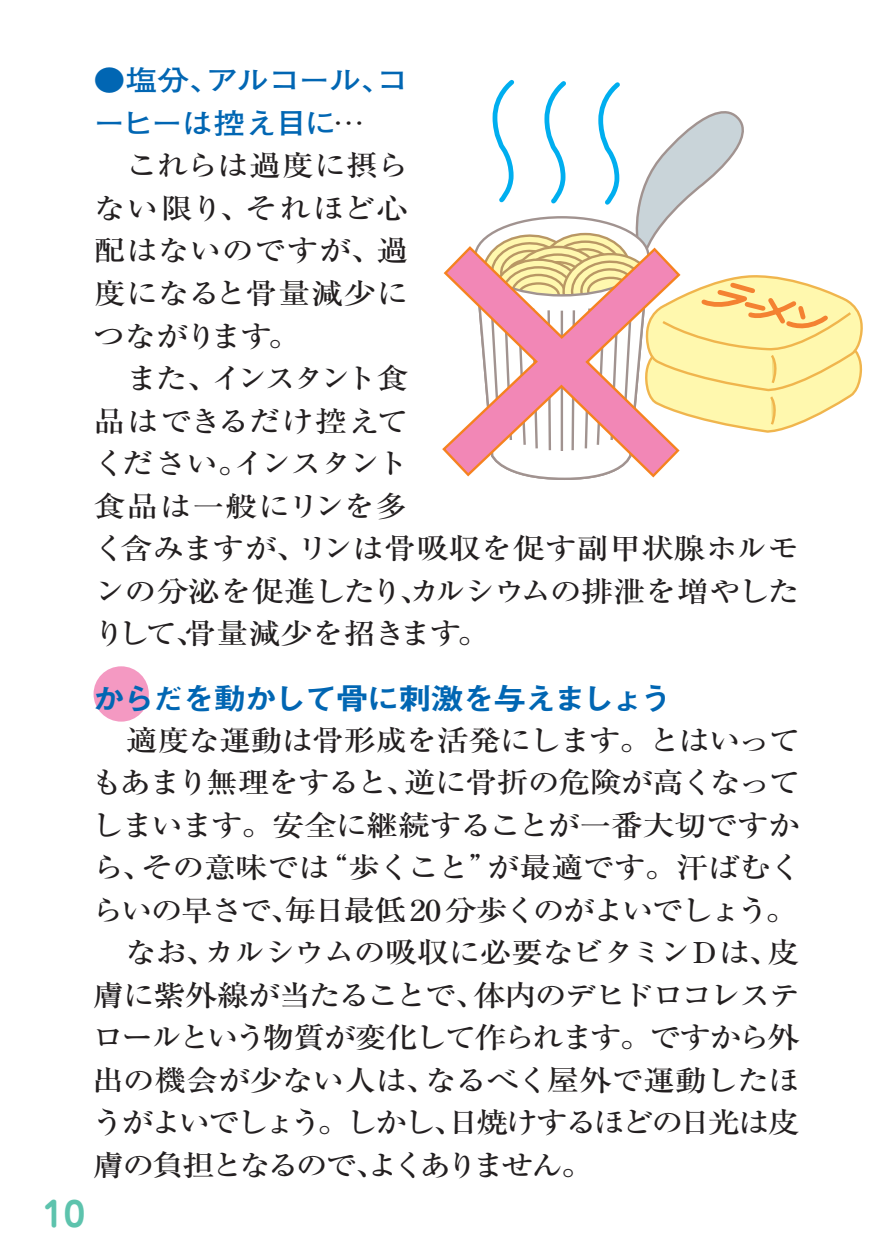
<style>
.page{position:relative;width:893px;height:1259px;background:#fff}
.page>*{position:absolute;margin:0;border:0;box-sizing:border-box;transform-origin:0 0}
.ノーマル{font:700 33.9px "Jun 501 Pro";color:#5dc3ad}
.ノーマル-2{font:30.6px "Midashi Go Pro MB31";letter-spacing:-.1em;color:#0166b3;scale:1.11 1}
.ノーマル-3{font:500 28.8px/42.6px "Ryumin Pro";letter-spacing:-.04em;color:#231f20;text-align:justify;scale:1.11 1}
.ノーマル-4{font:500 28.8px/42.6px "Ryumin Pro";letter-spacing:-.01em;color:#231f20;scale:1.11 1}
.ノーマル-5{font:700 28.8px/42.6px "Futo Go B101 Pro";letter-spacing:-.05em;color:#0166b3;scale:1.11 1}
.s1{font-family:"Gothic BBB Pro";font-weight:500;color:#231f20}
</style>
<div class="page">
<div style="left:94px;top:666px;width:55px;height:55px;background:#f499c2;border-radius:50%"></div>
<svg style="left:442px;top:246px;width:31px;height:231px"></svg>
<svg style="left:473px;top:79px;width:390px;height:401px"></svg>
<p class="ノーマル" style="left:43px;top:1187px;width:44px">10</p>
<p class="ノーマル-5" style="left:94px;top:55px;width:285px">●塩分、アルコール、コーヒーは控え目に<span class="s1">…</span></p>
<p class="ノーマル-3" style="left:94px;top:142px;width:285px;text-indent:32px">これらは過度に摂らない限り、それほど心配はないのですが、過度になると骨量減少につながります。</p>
<p class="ノーマル-4" style="left:94px;top:355px;width:637px;text-indent:32px">また、インスタント食<br>品はできるだけ控えて<br>ください。インスタント<br>食品は一般にリンを多<br>く含みますが、リンは骨吸収を促す副甲状腺ホルモンの分泌を促進したり、カルシウムの排泄を増やしたりして、骨量減少を招きます。</p>
<p class="ノーマル-2" style="left:92px;top:674px;width:525px">からだを動かして骨に刺激を与えましょう</p>
<p class="ノーマル-3" style="left:91px;top:716px;width:641px">　適度な運動は骨形成を活発にします。とはいってもあまり無理をすると、逆に骨折の危険が高くなってしまいます。安全に継続することが一番大切ですから、その意味では“歩くこと”が最適です。汗ばむくらいの早さで、毎日最低 20分歩くのがよいでしょう。</p>
<p class="ノーマル-3" style="left:92px;top:929px;width:640px">　なお、カルシウムの吸収に必要なビタミンＤは、皮膚に紫外線が当たることで、体内のデヒドロコレステロールという物質が変化して作られます。ですから外出の機会が少ない人は、なるべく屋外で運動したほうがよいでしょう。しかし、日焼けするほどの日光は皮膚の負担となるので、よくありません。</p>
</div>
